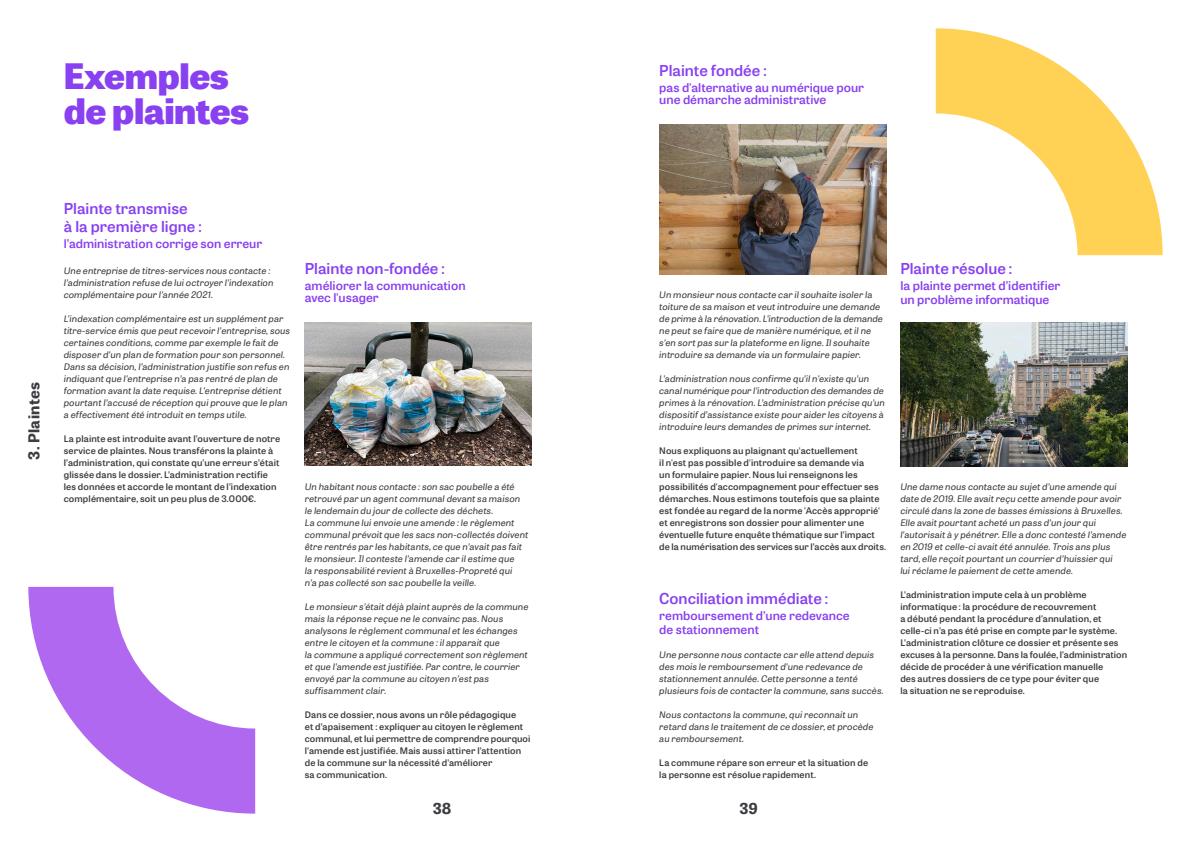
<style>
.page{position:relative;width:1191px;height:842px;background:#fff}
.page>*{position:absolute;margin:0;border:0;box-sizing:border-box;transform-origin:0 0}
.t1{font:35px/35px "Tablet Gothic Wide Eb";letter-spacing:-.01em;color:#8840f0}
.t2{font:15px/18px "Tablet Gothic Wide Sb";color:#8840f0}
.t3{font:700 15px "Tablet Gothic Wide";letter-spacing:.02em;color:#3c3c41}
.t4{font:12px/12px "Tablet Gothic Wide Sb";color:#8840f0}
.t5{font:italic 9px/12px "Tablet Gothic Wide";letter-spacing:.01em;color:#3c3c41}
.t6{font:9px/12px "Tablet Gothic Wide Sb";letter-spacing:.015em;color:#3c3c41}
</style>
<div class="page">
<svg style="left:935px;top:28px;width:227px;height:227px"></svg>
<svg style="left:28px;top:587px;width:227px;height:227px"></svg>
<img style="left:900px;top:323px;width:227px;height:143px">
<img style="left:305px;top:322px;width:226px;height:144px">
<img style="left:659px;top:124px;width:227px;height:150px">
<h1 class="t1" style="left:64px;top:57px;width:187px">Exemples de plaintes</h1>
<h2 class="t2" style="left:659px;top:61px;width:109px">Plainte fondée :</h2>
<h3 class="t4" style="left:659px;top:81px;width:206px">pas d'alternative au numérique pour une démarche administrative</h3>
<h2 class="t3" style="left:23px;top:460px;width:79px;rotate:-90deg">3. Plaintes</h2>
<h2 class="t2" style="left:64px;top:199px;width:139px">Plainte transmise<br>à la première ligne :</h2>
<h3 class="t4" style="left:64px;top:237px;width:200px">l’administration corrige son erreur</h3>
<p class="t5" style="left:64px;top:265px;width:211px">Une entreprise de titres-services nous contacte : l’administration refuse de lui octroyer l’indexation complémentaire pour l’année 2021.</p>
<p class="t5" style="left:64px;top:313px;width:228px">L’indexation complémentaire est un supplément par titre-service émis que peut recevoir l’entreprise, sous certaines conditions, comme par exemple le fait de disposer d’un plan de formation pour son personnel.<br>Dans sa décision, l’administration justifie son refus en indiquant que l’entreprise n’a pas rentré de plan de formation avant la date requise. L’entreprise détient pourtant l’accusé de réception qui prouve que le plan a effectivement été introduit en temps utile.</p>
<p class="t6" style="left:64px;top:433px;width:218px">La plainte est introduite avant l’ouverture de notre service de plaintes. Nous transférons la plainte à l’administration, qui constate qu’une erreur s’était glissée dans le dossier. L’administration rectifie les données et accorde le montant de l’indexation complémentaire, soit un peu plus de 3.000€.</p>
<h2 class="t2" style="left:305px;top:259px;width:141px">Plainte non-fondée :</h2>
<h3 class="t4" style="left:305px;top:279px;width:162px">améliorer la communication avec l'usager</h3>
<p class="t5" style="left:305px;top:481px;width:225px">Un habitant nous contacte : son sac poubelle a été retrouvé par un agent communal devant sa maison le lendemain du jour de collecte des déchets.<br>La commune lui envoie une amende : le règlement communal prévoit que les sacs non-collectés doivent être rentrés par les habitants, ce que n’avait pas fait le monsieur. Il conteste l’amende car il estime que<br>la responsabilité revient à Bruxelles-Propreté qui<br>n’a pas collecté son sac poubelle la veille.</p>
<p class="t5" style="left:305px;top:601px;width:225px">Le monsieur s’était déjà plaint auprès de la commune mais la réponse reçue ne le convainc pas. Nous analysons le règlement communal et les échanges entre le citoyen et la commune : il apparait que<br>la commune a appliqué correctement son règlement et que l’amende est justifiée. Par contre, le courrier envoyé par la commune au citoyen n’est pas suffisamment clair.</p>
<p class="t6" style="left:305px;top:709px;width:227px">Dans ce dossier, nous avons un rôle pédagogique<br>et d’apaisement : expliquer au citoyen le règlement communal, et lui permettre de comprendre pourquoi l’amende est justifiée. Mais aussi attirer l’attention de la commune sur la nécessité d’améliorer<br>sa communication.</p>
<p class="t5" style="left:659px;top:289px;width:225px">Un monsieur nous contacte car il souhaite isoler la toiture de sa maison et veut introduire une demande de prime à la rénovation. L’introduction de la demande ne peut se faire que de manière numérique, et il ne s’en sort pas sur la plateforme en ligne. Il souhaite introduire sa demande via un formulaire papier.</p>
<p class="t5" style="left:659px;top:373px;width:227px">L’administration nous confirme qu’il n’existe qu’un canal numérique pour l’introduction des demandes de primes à la rénovation. L’administration précise qu’un dispositif d’assistance existe pour aider les citoyens à introduire leurs demandes de primes sur internet.</p>
<p class="t6" style="left:659px;top:445px;width:228px">Nous expliquons au plaignant qu'actuellement<br>il n'est pas possible d'introduire sa demande via<br>un formulaire papier. Nous lui renseignons les possibilités d'accompagnement pour effectuer ses démarches. Nous estimons toutefois que sa plainte est fondée au regard de la norme 'Accès approprié' et enregistrons son dossier pour alimenter une éventuelle future enquête thématique sur l’impact de la numérisation des services sur l’accès aux droits.</p>
<h2 class="t2" style="left:659px;top:589px;width:170px">Conciliation immédiate :</h2>
<h3 class="t4" style="left:659px;top:608px;width:192px;line-height:14px">remboursement d’une redevance de stationnement</h3>
<p class="t5" style="left:659px;top:649px;width:226px">Une personne nous contacte car elle attend depuis des mois le remboursement d’une redevance de stationnement annulée. Cette personne a tenté plusieurs fois de contacter la commune, sans succès.</p>
<p class="t5" style="left:659px;top:709px;width:215px">Nous contactons la commune, qui reconnait un retard dans le traitement de ce dossier, et procède au remboursement.</p>
<p class="t6" style="left:659px;top:757px;width:210px">La commune répare son erreur et la situation de la personne est résolue rapidement.</p>
<h2 class="t3" style="left:433px;top:797px;width:20px">38</h2>
<h2 class="t3" style="left:739px;top:797px;width:20px">39</h2>
<h2 class="t2" style="left:900px;top:259px;width:113px">Plainte résolue :</h2>
<h3 class="t4" style="left:900px;top:278px;width:162px;line-height:14px">la plainte permet d’identifier un problème informatique</h3>
<p class="t5" style="left:900px;top:481px;width:228px">Une dame nous contacte au sujet d’une amende qui date de 2019. Elle avait reçu cette amende pour avoir circulé dans la zone de basses émissions à Bruxelles.<br>Elle avait pourtant acheté un pass d’un jour qui l’autorisait à y pénétrer. Elle a donc contesté l’amende en 2019 et celle-ci avait été annulée. Trois ans plus tard, elle reçoit pourtant un courrier d’huissier qui<br>lui réclame le paiement de cette amende.</p>
<p class="t6" style="left:900px;top:589px;width:228px">L’administration impute cela à un problème informatique : la procédure de recouvrement<br>a débuté pendant la procédure d’annulation, et celle-ci n’a pas été prise en compte par le système.<br>L’administration clôture ce dossier et présente ses excuses à la personne. Dans la foulée, l’administration décide de procéder à une vérification manuelle<br>des autres dossiers de ce type pour éviter que<br>la situation ne se reproduise.</p>
</div>
